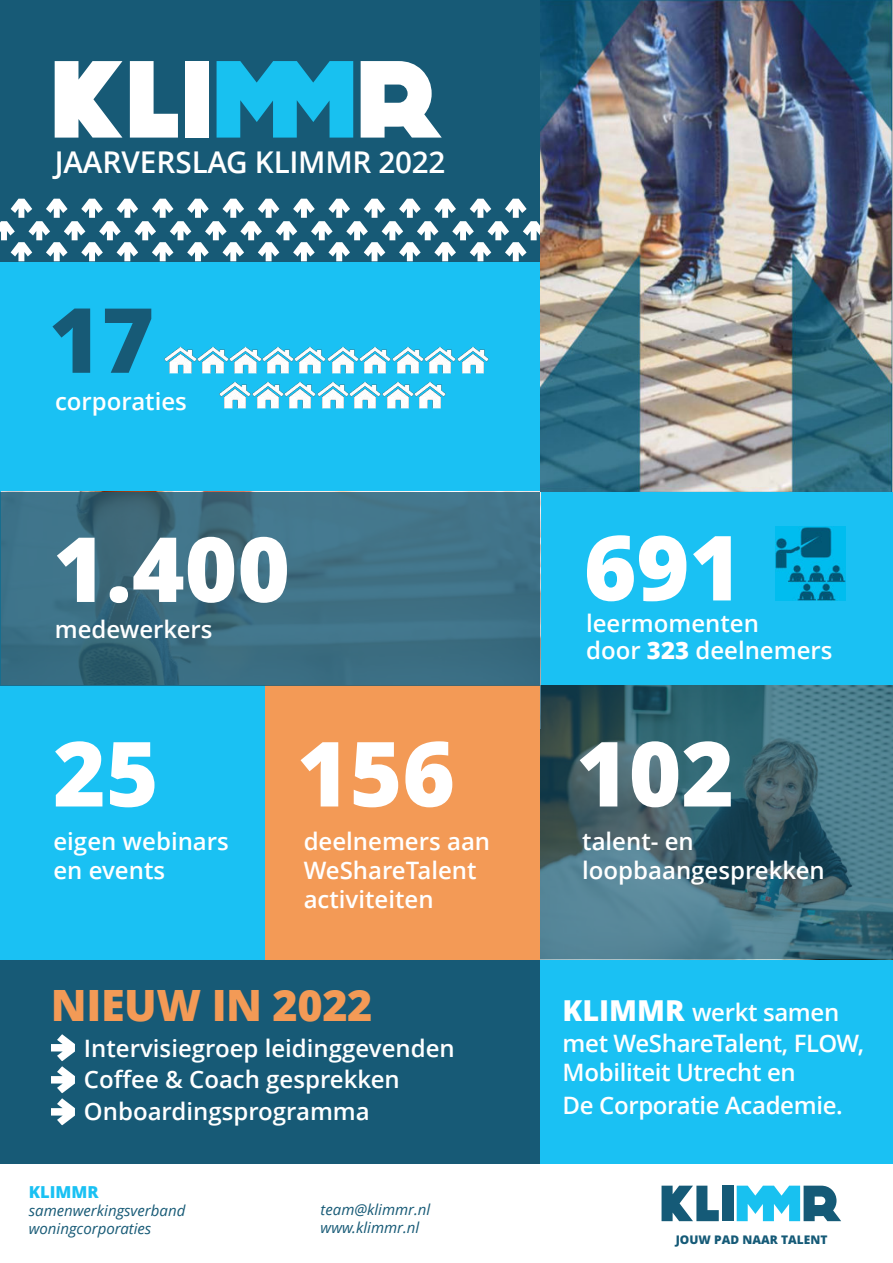
<style>
.page{position:relative;width:893px;height:1263px;background:#fff}
.page>*{position:absolute;margin:0;border:0;box-sizing:border-box;transform-origin:0 0}
.t1{font:800 90px "Open Sans";color:#fff}
.t2{font:800 90px "Open Sans";color:#175a76}
.t3{font:800 43.2px "Open Sans";letter-spacing:-.01em;color:#f39a56}
.t4{font:600 30px "Open Sans";letter-spacing:-.01em;color:#fff}
.t5{font:600 24px/27.2px "Open Sans";color:#fff}
.t6{font:800 16.5px "Open Sans";color:#1ac1f3}
.t7{font:italic 15px "Open Sans";color:#175a76}
.t8{font:800 12px "Open Sans";color:#155a77}
.s1{font-weight:800}
.s2{font-weight:800;font-size:28.8px}
</style>
<div class="page">
<div style="left:0;top:0;width:893px;height:1163px;background:#1ac1f3"></div>
<div style="left:540px;top:685px;width:353px;height:274px;background:#175a76;opacity:.6"></div>
<div style="left:0;top:0;width:540px;height:262px;background:#175a76"></div>
<img style="left:165px;top:346px;width:128px;height:28px">
<img style="left:295px;top:346px;width:63px;height:28px">
<img style="left:360px;top:346px;width:63px;height:28px">
<img style="left:425px;top:346px;width:63px;height:28px">
<img style="left:220px;top:381px;width:63px;height:28px">
<img style="left:285px;top:381px;width:63px;height:28px">
<img style="left:350px;top:381px;width:63px;height:28px">
<img style="left:415px;top:381px;width:31px;height:28px">
<svg style="left:130px;top:61px;width:48px;height:77px"></svg>
<div style="left:185px;top:61px;width:24px;height:77px;background:#fff"></div>
<svg style="left:217px;top:61px;width:136px;height:77px"></svg>
<svg style="left:55px;top:61px;width:67px;height:77px"></svg>
<svg style="left:361px;top:61px;width:81px;height:77px"></svg>
<img style="left:776px;top:527px;width:70px;height:74px">
<div style="left:266px;top:685px;width:274px;height:274px;background:#f39a56"></div>
<div style="left:0;top:960px;width:893px;height:203px;background:#175a76"></div>
<div style="left:540px;top:960px;width:353px;height:203px;background:#1ac1f3"></div>
<div style="left:722px;top:1186px;width:11px;height:35px;background:#155a77"></div>
<svg style="left:661px;top:1186px;width:58px;height:35px"></svg>
<svg style="left:737px;top:1186px;width:104px;height:35px"></svg>
<svg style="left:0;top:199px;width:540px;height:62px"></svg>
<img style="left:540px;top:0;width:353px;height:492px">
<svg style="left:51px;top:1034px;width:24px;height:91px"></svg>
<div style="left:0;top:492px;width:540px;height:193px;background:#175a76;opacity:.8"></div>
<p class="t4" style="left:55px;top:141px;width:392px">JAARVERSLAG KLIMMR 2022</p>
<p class="t2" style="left:49px;top:277px;width:107px">17</p>
<p class="t5" style="left:55px;top:387px;width:133px">corporaties</p>
<p class="t1" style="left:53px;top:506px;width:238px">1.400</p>
<p class="t5" style="left:55px;top:615px;width:159px">medewerkers</p>
<p class="t1" style="left:584px;top:504px;width:160px">691</p>
<p class="t5" style="left:586px;top:609px;width:248px">leermomenten<br>door <span class="s1">323</span> deelnemers</p>
<p class="t1" style="left:53px;top:710px;width:107px">25</p>
<p class="t1" style="left:576px;top:710px;width:160px">102</p>
<p class="t1" style="left:297px;top:710px;width:160px">156</p>
<p class="t5" style="left:53px;top:827px;width:177px">eigen webinars</p>
<p class="t5" style="left:53px;top:856px;width:113px">en events</p>
<p class="t5" style="left:304px;top:827px;width:188px">deelnemers aan</p>
<p class="t5" style="left:304px;top:856px;width:174px">WeShareTalent</p>
<p class="t5" style="left:304px;top:885px;width:131px">activiteiten</p>
<p class="t3" style="left:51px;top:974px;width:323px">NIEUW IN 2022</p>
<p class="t5" style="left:84px;top:1034px;width:372px">Intervisiegroep leidinggevenden</p>
<p class="t5" style="left:84px;top:1065px;width:317px">Coffee &amp; Coach gesprekken</p>
<p class="t5" style="left:84px;top:1097px;width:287px">Onboardingsprogramma</p>
<p class="t6" style="left:29px;top:1180px;width:71px">KLIMMR</p>
<p class="t7" style="left:29px;top:1200px;width:158px">samenwerkingsverband</p>
<p class="t7" style="left:29px;top:1218px;width:124px">woningcorporaties</p>
<p class="t7" style="left:321px;top:1198px;width:111px">team@klimmr.nl</p>
<p class="t7" style="left:321px;top:1216px;width:100px">www.klimmr.nl</p>
<p class="t5" style="left:582px;top:827px;width:113px">talent- en</p>
<p class="t5" style="left:582px;top:856px;width:244px">loopbaangesprekken</p>
<p class="t5" style="left:563px;top:998px;width:278px"><span class="s2">KLIMMR</span> werkt samen</p>
<p class="t5" style="left:563px;top:1028px;width:303px;line-height:29px">met WeShareTalent, FLOW,<br>Mobiliteit Utrecht en</p>
<p class="t5" style="left:563px;top:1091px;width:282px">De Corporatie Academie.</p>
<p class="t8" style="left:676px;top:1232px;width:153px">JOUW PAD NAAR TALENT</p>
</div>
